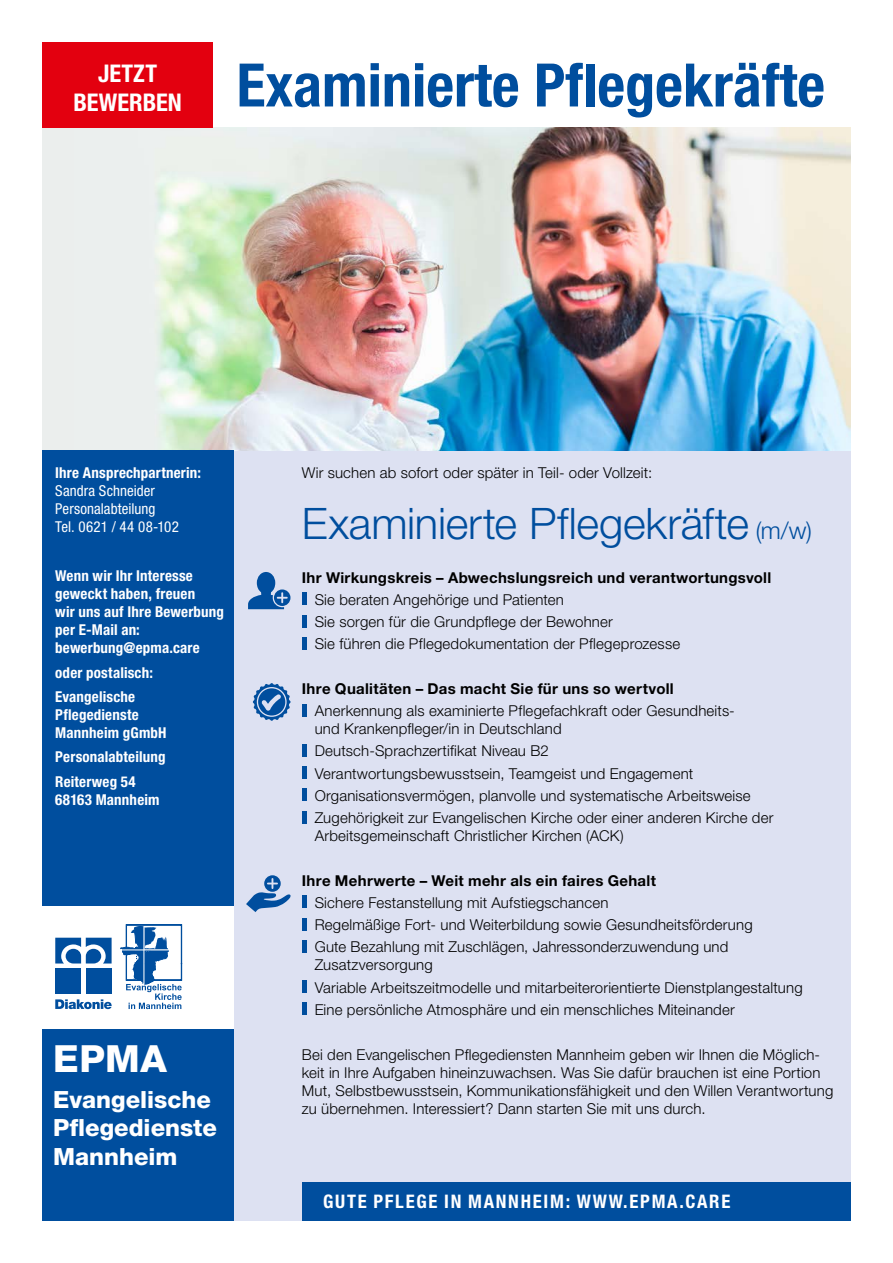
<style>
.page{position:relative;width:893px;height:1263px;background:#fff}
.page>*{position:absolute;margin:0;border:0;box-sizing:border-box;transform-origin:0 0}
.t1{font:700 condensed 60px "Helvetica Neue LT Std";color:#004e9e}
.t2{font:300 43.5px "Helvetica Neue LT Std";letter-spacing:-.005em;color:#004e9e}
.t3{font:800 37.5px "Helvetica Neue LT Std";color:#fff}
.t4{font:700 condensed 24.45px/29.7px "Helvetica Neue LT Std";color:#fff;text-align:center}
.t5{font:800 23.7px/28.5px "Helvetica Neue LT Std";color:#fff}
.t6{font:700 condensed 18.75px "Helvetica Neue LT Std";letter-spacing:.095em;color:#fff}
.t7{font:300 15px/22.2px "Helvetica Neue LT Std";letter-spacing:.01em;color:#000}
.t8{font:700 condensed 15px/18px "Helvetica Neue LT Std";letter-spacing:.01em;color:#fff}
.t9{font:700 15px "Helvetica Neue LT Std";letter-spacing:.02em;color:#000}
.t10{font:condensed 15px/18px "Helvetica Neue LT Std";letter-spacing:.005em;color:#fff}
.s1{font-size:24px}
</style>
<div class="page">
<div style="left:43px;top:128px;width:807px;height:323px;background:#ebeeed"></div>
<img style="left:74px;top:128px;width:776px;height:323px">
<div style="left:234px;top:451px;width:616px;height:769px;background:#dde1f2"></div>
<div style="left:43px;top:451px;width:191px;height:455px;background:#004e9e"></div>
<div style="left:302px;top:1182px;width:548px;height:38px;background:#004e9e"></div>
<div style="left:43px;top:1029px;width:191px;height:191px;background:#004e9e"></div>
<svg style="left:55px;top:999px;width:57px;height:10px"></svg>
<svg style="left:55px;top:938px;width:57px;height:25px"></svg>
<div style="left:55px;top:968px;width:26px;height:26px;background:#004e9e"></div>
<div style="left:86px;top:968px;width:26px;height:26px;background:#004e9e"></div>
<svg style="left:120px;top:924px;width:62px;height:85px"></svg>
<div style="left:43px;top:43px;width:170px;height:85px;background:#e3000f"></div>
<div style="left:302px;top:593px;width:5px;height:12px;background:#004e9e"></div>
<div style="left:302px;top:615px;width:5px;height:12px;background:#004e9e"></div>
<div style="left:302px;top:637px;width:5px;height:12px;background:#004e9e"></div>
<div style="left:302px;top:704px;width:5px;height:12px;background:#004e9e"></div>
<div style="left:302px;top:744px;width:5px;height:12px;background:#004e9e"></div>
<div style="left:302px;top:766px;width:5px;height:13px;background:#004e9e"></div>
<div style="left:302px;top:789px;width:5px;height:12px;background:#004e9e"></div>
<div style="left:302px;top:811px;width:5px;height:12px;background:#004e9e"></div>
<div style="left:302px;top:896px;width:5px;height:12px;background:#004e9e"></div>
<div style="left:302px;top:918px;width:5px;height:12px;background:#004e9e"></div>
<div style="left:302px;top:940px;width:5px;height:12px;background:#004e9e"></div>
<div style="left:302px;top:981px;width:5px;height:12px;background:#004e9e"></div>
<div style="left:302px;top:1003px;width:5px;height:12px;background:#004e9e"></div>
<svg style="left:248px;top:572px;width:42px;height:37px"></svg>
<svg style="left:253px;top:683px;width:38px;height:38px"></svg>
<svg style="left:246px;top:875px;width:45px;height:37px"></svg>
<h3 class="t4" style="left:73px;top:58px;width:110px">JETZT<br>BEWERBEN</h3>
<h1 class="t1" style="left:237px;top:49px;width:590px">Examinierte Pflegekräfte</h1>
<p class="t8" style="left:55px;top:464px;width:147px">Ihre Ansprechpartnerin:</p>
<p class="t7" style="left:302px;top:462px;width:352px">Wir suchen ab sofort oder später in Teil- oder Vollzeit:</p>
<p class="t10" style="left:55px;top:482px;width:125px">Sandra Schneider<br>Personalabteilung<br>Tel. 0621 / 44 08-102</p>
<p class="t8" style="left:55px;top:567px;width:170px">Wenn wir Ihr Interesse geweckt haben, freuen<br>wir uns auf Ihre Bewerbung per E-Mail an: bewerbung@epma.care</p>
<p class="t8" style="left:55px;top:660px;width:99px;line-height:24.3px">oder postalisch:<br>Evangelische</p>
<p class="t8" style="left:55px;top:705px;width:113px">Pflegedienste<br>Mannheim gGmbH</p>
<p class="t8" style="left:55px;top:745px;width:112px;line-height:24.3px">Personalabteilung<br>Reiterweg 54</p>
<p class="t8" style="left:55px;top:790px;width:106px">68163 Mannheim</p>
<h2 class="t2" style="left:302px;top:497px;width:511px">Examinierte Pflegekräfte <span class="s1">(m/w)</span></h2>
<p class="t9" style="left:302px;top:568px;width:471px">Ihr Wirkungskreis – Abwechslungsreich und verantwortungsvoll</p>
<p class="t7" style="left:315px;top:588px;width:367px">Sie beraten Angehörige und Patienten<br>Sie sorgen für die Grundpflege der Bewohner<br>Sie führen die Pflegedokumentation der Pflegeprozesse</p>
<p class="t9" style="left:302px;top:679px;width:373px">Ihre Qualitäten – Das macht Sie für uns so wertvoll</p>
<p class="t7" style="left:315px;top:701px;width:422px;line-height:18px">Anerkennung als examinierte Pflegefachkraft oder Gesundheits&shy;und Krankenpfleger/in in Deutschland</p>
<p class="t7" style="left:315px;top:740px;width:460px">Deutsch-Sprachzertifikat Niveau B2<br>Verantwortungsbewusstsein, Teamgeist und Engagement Organisationsvermögen, planvolle und systematische Arbeitsweise Zugehörigkeit zur Evangelischen Kirche oder einer anderen Kirche der</p>
<p class="t7" style="left:315px;top:824px;width:310px">Arbeitsgemeinschaft Christlicher Kirchen (ACK)</p>
<p class="t9" style="left:302px;top:871px;width:356px">Ihre Mehrwerte – Weit mehr als ein faires Gehalt</p>
<p class="t7" style="left:315px;top:891px;width:440px">Sichere Festanstellung mit Aufstiegschancen<br>Regelmäßige Fort- und Weiterbildung sowie Gesundheitsförderung<br>Gute Bezahlung mit Zuschlägen, Jahressonderzuwendung und</p>
<p class="t7" style="left:315px;top:954px;width:490px">Zusatzversorgung<br>Variable Arbeitszeitmodelle und mitarbeiterorientierte Dienstplangestaltung<br>Eine persönliche Atmosphäre und ein menschliches Miteinander</p>
<p class="t7" style="left:302px;top:1045px;width:533px;line-height:18px">Bei den Evangelischen Pflegediensten Mannheim geben wir Ihnen die Möglich&shy;keit in Ihre Aufgaben hineinzuwachsen. Was Sie dafür brauchen ist eine Portion Mut, Selbstbewusstsein, Kommunikationsfähigkeit und den Willen Verantwortung zu übernehmen. Interessiert? Dann starten Sie mit uns durch.</p>
<h3 class="t3" style="left:53px;top:1036px;width:115px">EPMA</h3>
<h3 class="t5" style="left:53px;top:1085px;width:165px">Evangelische<br>Pflegedienste<br>Mannheim</h3>
<p class="t6" style="left:323px;top:1190px;width:409px">GUTE PFLEGE IN MANNHEIM: WWW.EPMA.CARE</p>
</div>
